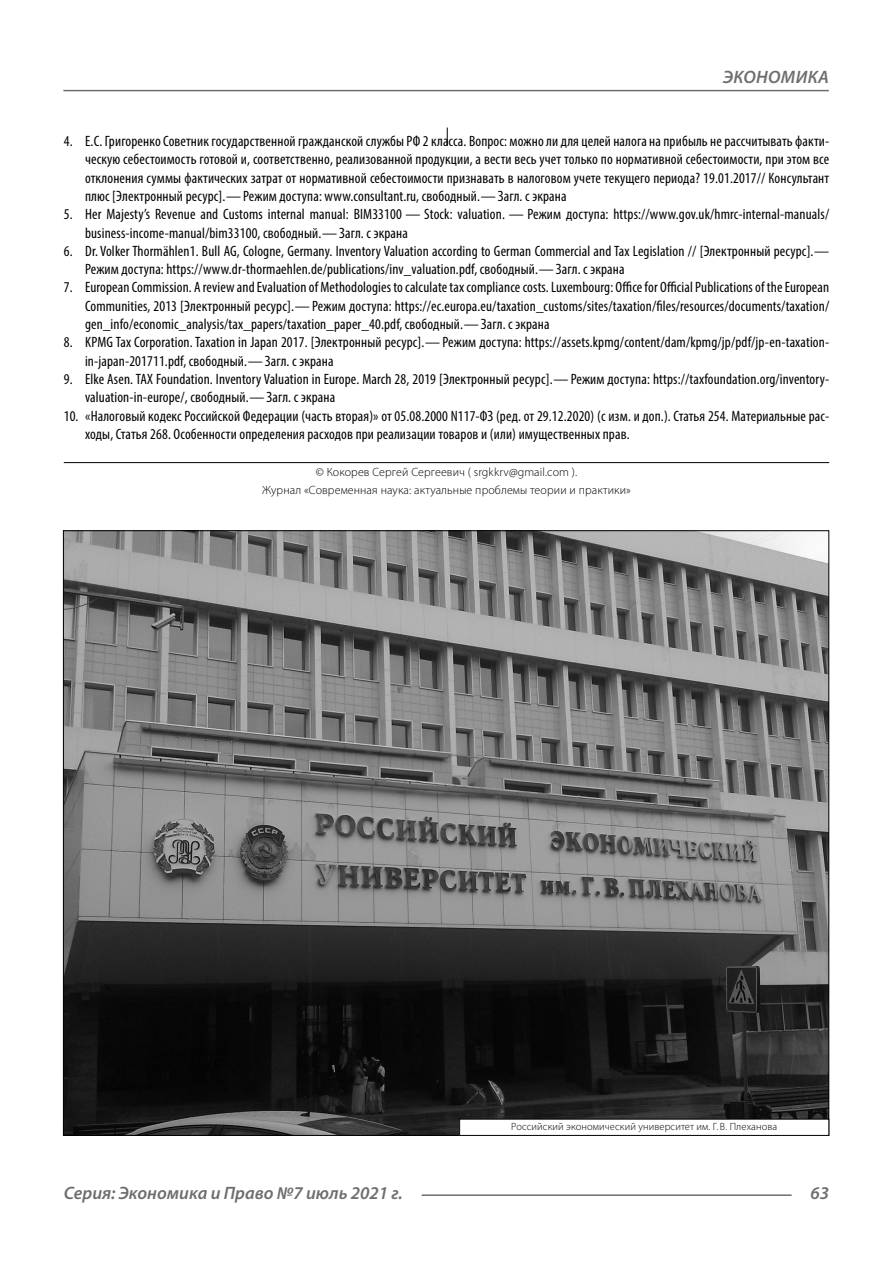
<style>
.page{position:relative;width:893px;height:1263px;background:#fff}
.page>*{position:absolute;margin:0;border:0;box-sizing:border-box;transform-origin:0 0}
.t1{font:italic 600 18px "Myriad Pro";color:#6e6e6e}
.t2{font:condensed 15px/18.3px "Myriad Pro";letter-spacing:.01em;color:#000}
.Copy{font:300 12px/18.3px "Myriad Pro";letter-spacing:.01em;color:#000;text-align:center}
.Author-doc{font:300 10.5px "Myriad Pro";letter-spacing:.01em;color:#000}
</style>
<div class="page">
<hr style="left:447px;top:128px;width:1px;height:1007px;background:#000">
<div style="left:64px;top:146px;width:765px;height:1117px;background:#fff"></div>
<hr style="left:64px;top:462px;width:765px;height:1px;background:#000">
<img style="left:65px;top:532px;width:762px;height:602px">
<div style="left:460px;top:1119px;width:369px;height:16px;background:#fff"></div>
<div style="left:459px;top:1119px;width:370px;height:17px;border:1px solid #000"></div>
<hr style="left:63px;top:90px;width:766px;height:1px;background:#6e6e6e">
<hr style="left:422px;top:1194px;width:370px;height:2px;background:#6e6e6e">
<p class="t1" style="left:723px;top:66px;width:24px">Экономика</p>
<p class="t2" style="left:85px;top:132px;width:746px;text-align:justify;text-indent:-21px">4. Е.С. Григоренко Советник государственной гражданской службы РФ 2 класса. Вопрос: можно ли для целей налога на прибыль не рассчитывать факти&shy;ческую себестоимость готовой и, соответственно, реализованной продукции, а вести весь учет только по нормативной себестоимости, при этом все отклонения суммы фактических затрат от нормативной себестоимости признавать в налоговом учете текущего периода? 19.01.2017// Консультант плюс [Электронный ресурс].—Режим доступа: www.consultant.ru, свободный.—Загл. с экрана</p>
<p class="t2" style="left:85px;top:205px;width:746px;text-indent:-21px">5. Her Majesty’s Revenue and Customs internal manual: BIM33100 — Stock: valuation. — Режим доступа: https://www.gov.uk/hmrc-internal-manuals/ business-income-manual/bim33100, свободный.—Загл. с экрана</p>
<p class="t2" style="left:85px;top:242px;width:746px;text-indent:-21px">6. Dr. Volker Thormählen1. Bull AG, Cologne, Germany. Inventory Valuation according to German Commercial and Tax Legislation // [Электронный ресурс].—<br>Режим доступа: https://www.dr-thormaehlen.de/publications/inv_valuation.pdf, свободный.—Загл. с экрана</p>
<p class="t2" style="left:85px;top:278px;width:746px;text-align:justify;text-indent:-21px">7. European Commission. A review and Evaluation of Methodologies to calculate tax compliance costs. Luxembourg: Office for Official Publications of the European Communities, 2013 [Электронный ресурс].—Режим доступа: https://ec.europa.eu/taxation_customs/sites/taxation/files/resources/documents/taxation/ gen_info/economic_analysis/tax_papers/taxation_paper_40.pdf, свободный.—Загл. с экрана</p>
<p class="t2" style="left:85px;top:333px;width:746px;text-indent:-21px">8. KPMG Tax Corporation. Taxation in Japan 2017. [Электронный ресурс].—Режим доступа: https://assets.kpmg/content/dam/kpmg/jp/pdf/jp-en-taxation&shy;in-japan‑201711.pdf, свободный.—Загл. с экрана</p>
<p class="t2" style="left:85px;top:370px;width:746px;text-indent:-21px">9. Elke Asen. TAX Foundation. Inventory Valuation in Europe. March 28, 2019 [Электронный ресурс].—Режим доступа: https://taxfoundation.org/inventory&shy;valuation-in-europe/, свободный.—Загл. с экрана</p>
<p class="t2" style="left:85px;top:406px;width:746px;text-indent:-21px">10. «Налоговый кодекс Российской Федерации (часть вторая)» от 05.08.2000 N117-ФЗ (ред. от 29.12.2020) (с изм. и доп.). Статья 254. Материальные рас&shy;ходы, Статья 268. Особенности определения расходов при реализации товаров и (или) имущественных прав.</p>
<p class="Copy" style="left:262px;top:462px;width:370px">© Кокорев Сергей Сергеевич ( srgkkrv@gmail.com ).<br>Журнал «Современная наука: актуальные проблемы теории и практики»</p>
<p class="Author-doc" style="left:511px;top:1120px;width:267px">Российский экономический университет им. Г. В. Плеханова</p>
<p class="t1" style="left:64px;top:1182px;width:341px">Серия: Экономика и Право №7 июль 2021 г.</p>
<p class="t1" style="left:810px;top:1182px;width:20px">63</p>
</div>
